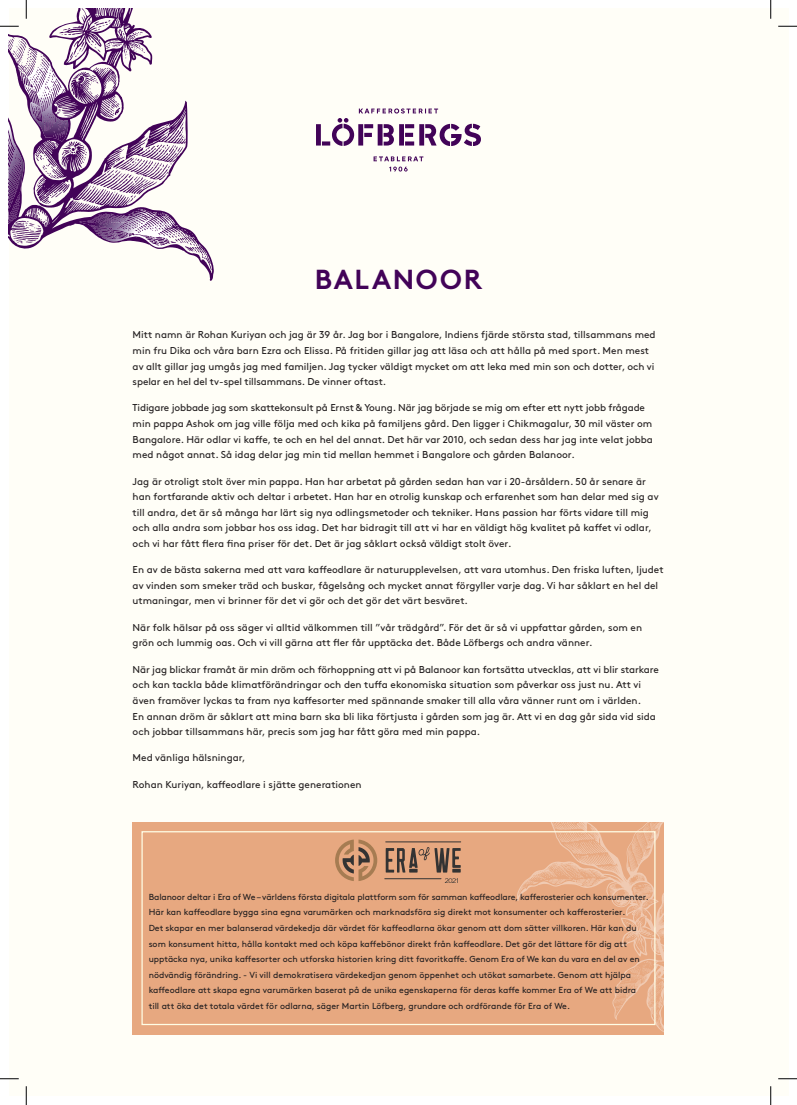
<style>
.page{position:relative;width:797px;height:1105px;background:#fff}
.page>*{position:absolute;margin:0;border:0;box-sizing:border-box;transform-origin:0 0}
.t1{font:700 27.5px "Brown";letter-spacing:.06em;color:#420358}
.t2{font:10px/15.6px "Brown";color:#231f20}
.t3{font:8.75px/15.6px "Brown";color:#231f20}
</style>
<div class="page">
<div style="left:9px;top:9px;width:779px;height:1087px;background:#fffef7"></div>
<svg style="left:9px;top:9px;width:205px;height:272px"></svg>
<svg style="left:122px;top:9px;width:15px;height:16px"></svg>
<svg style="left:316px;top:108px;width:165px;height:64px"></svg>
<div style="left:133px;top:822px;width:531px;height:212px;background:#e7a880"></div>
<svg style="left:517px;top:822px;width:147px;height:210px"></svg>
<div style="left:141px;top:831px;width:514px;height:194px;border:1px solid #fffde5"></div>
<hr style="left:386px;top:841px;width:75px;height:1px;background:#333">
<svg style="left:386px;top:847px;width:75px;height:36px"></svg>
<svg style="left:335px;top:839px;width:42px;height:42px"></svg>
<hr style="left:385px;top:878px;width:56px;height:1px;background:#333">
<svg style="left:0;top:25px;width:19px;height:2px"></svg>
<svg style="left:778px;top:25px;width:19px;height:2px"></svg>
<svg style="left:0;top:1078px;width:19px;height:1px"></svg>
<svg style="left:778px;top:1078px;width:19px;height:1px"></svg>
<svg style="left:25px;top:0;width:2px;height:19px"></svg>
<svg style="left:25px;top:1086px;width:2px;height:19px"></svg>
<svg style="left:770px;top:0;width:1px;height:19px"></svg>
<svg style="left:770px;top:1086px;width:1px;height:19px"></svg>
<h1 class="t1" style="left:315px;top:257px;width:169px">BALANOOR</h1>
<p class="t2" style="left:133px;top:326px;width:524px">Mitt namn är Rohan Kuriyan och jag är 39 år. Jag bor i Bangalore, Indiens fjärde största stad, tillsammans med min fru Dika och våra barn Ezra och Elissa. På fritiden gillar jag att läsa och att hålla på med sport. Men mest av allt gillar jag umgås jag med familjen. Jag tycker väldigt mycket om att leka med min son och dotter, och vi spelar en hel del tv-spel tillsammans. De vinner oftast.</p>
<p class="t2" style="left:133px;top:399px;width:522px">Tidigare jobbade jag som skattekonsult på Ernst &amp; Young. När jag började se mig om efter ett nytt jobb frågade min pappa Ashok om jag ville följa med och kika på familjens gård. Den ligger i Chikmagalur, 30 mil väster om Bangalore. Här odlar vi kaffe, te och en hel del annat. Det här var 2010, och sedan dess har jag inte velat jobba med något annat. Så idag delar jag min tid mellan hemmet i Bangalore och gården Balanoor.</p>
<p class="t2" style="left:133px;top:472px;width:527px">Jag är otroligt stolt över min pappa. Han har arbetat på gården sedan han var i 20-årsåldern. 50 år senare är han fortfarande aktiv och deltar i arbetet. Han har en otrolig kunskap och erfarenhet som han delar med sig av till andra, det är så många har lärt sig nya odlingsmetoder och tekniker. Hans passion har förts vidare till mig och alla andra som jobbar hos oss idag. Det har bidragit till att vi har en väldigt hög kvalitet på kaffet vi odlar, och vi har fått flera fina priser för det. Det är jag såklart också väldigt stolt över.</p>
<p class="t2" style="left:133px;top:561px;width:532px">En av de bästa sakerna med att vara kaffeodlare är naturupplevelsen, att vara utomhus. Den friska luften, ljudet av vinden som smeker träd och buskar, fågelsång och mycket annat förgyller varje dag. Vi har såklart en hel del utmaningar, men vi brinner för det vi gör och det gör det värt besväret.</p>
<p class="t2" style="left:133px;top:619px;width:511px">När folk hälsar på oss säger vi alltid välkommen till ”vår trädgård”. För det är så vi uppfattar gården, som en grön och lummig oas. Och vi vill gärna att fler får upptäcka det. Både Löfbergs och andra vänner.</p>
<p class="t2" style="left:133px;top:660px;width:528px">När jag blickar framåt är min dröm och förhoppning att vi på Balanoor kan fortsätta utvecklas, att vi blir starkare och kan tackla både klimatförändringar och den tuffa ekonomiska situation som påverkar oss just nu. Att vi även framöver lyckas ta fram nya kaffesorter med spännande smaker till alla våra vänner runt om i världen.<br>En annan dröm är såklart att mina barn ska bli lika förtjusta i gården som jag är. Att vi en dag går sida vid sida och jobbar tillsammans här, precis som jag har fått göra med min pappa.</p>
<p class="t2" style="left:133px;top:749px;width:114px">Med vänliga hälsningar,</p>
<p class="t2" style="left:133px;top:775px;width:230px">Rohan Kuriyan, kaffeodlare i sjätte generationen</p>
<p class="t3" style="left:149px;top:888px;width:501px">Balanoor deltar i Era of We – världens första digitala plattform som för samman kaffeodlare, kafferosterier och konsumenter.<br>Här kan kaffeodlare bygga sina egna varumärken och marknadsföra sig direkt mot konsumenter och kafferosterier.<br>Det skapar en mer balanserad värdekedja där värdet för kaffeodlarna ökar genom att dom sätter villkoren. Här kan du som konsument hitta, hålla kontakt med och köpa kaffebönor direkt från kaffeodlare. Det gör det lättare för dig att upptäcka nya, unika kaffesorter och utforska historien kring ditt favoritkaffe. Genom Era of We kan du vara en del av en nödvändig förändring. - Vi vill demokratisera värdekedjan genom öppenhet och utökat samarbete. Genom att hjälpa kaffeodlare att skapa egna varumärken baserat på de unika egenskaperna för deras kaffe kommer Era of We att bidra till att öka det totala värdet för odlarna, säger Martin Löfberg, grundare och ordförande för Era of We.</p>
</div>
